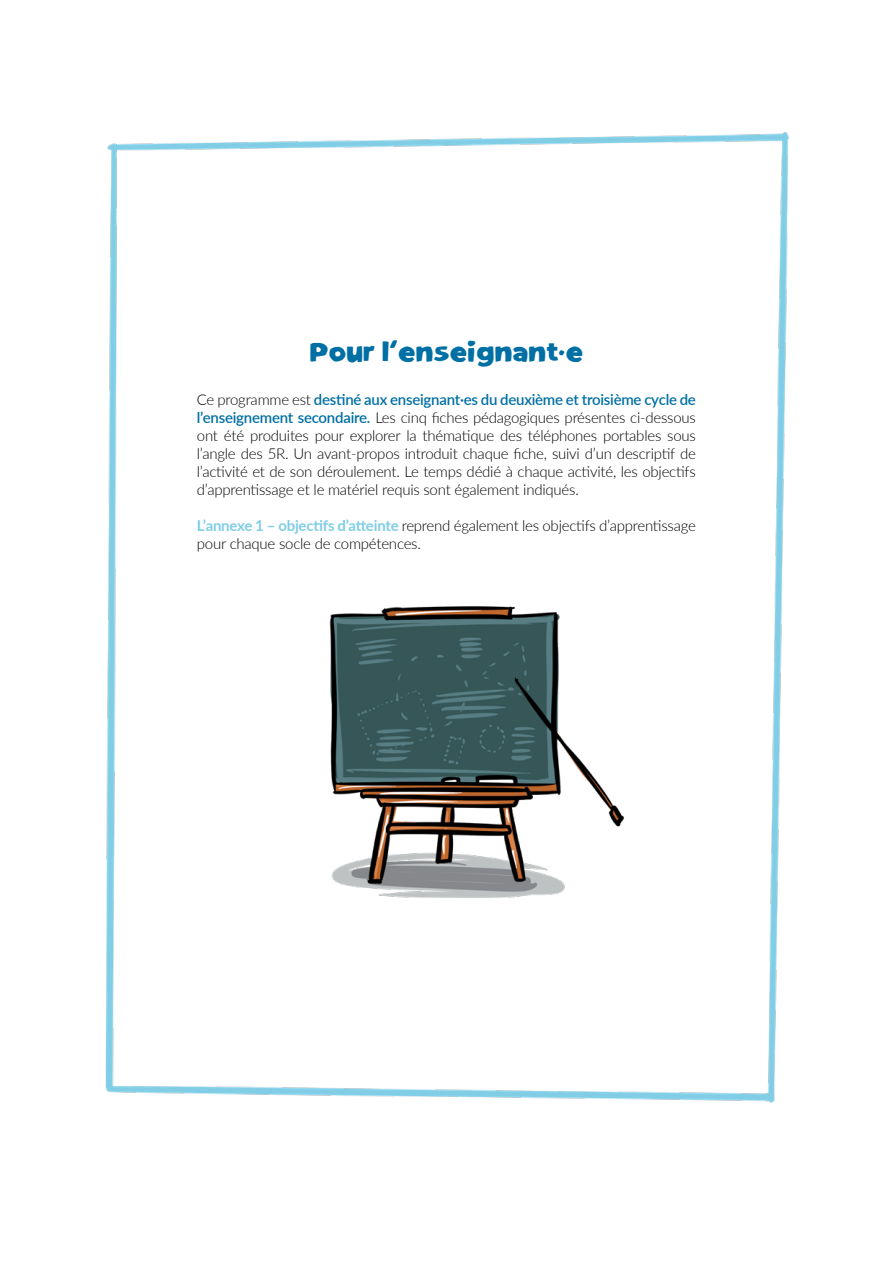
<style>
.page{position:relative;width:893px;height:1263px;background:#fff}
.page>*{position:absolute;margin:0;border:0;box-sizing:border-box;transform-origin:0 0}
.t1{font:700 28.5px "Montserrat handwriting";letter-spacing:-.02em;color:#006fa4}
.t2{font:700 21px "Montserrat handwriting";color:#006fa4}
.t3{font:300 15px/18px "Lato";letter-spacing:-.015em;color:#000;text-align:justify}
.s1{font-weight:600;color:#006fa4}
.s2{font-weight:700;color:#80cde6}
</style>
<div class="page">
<img style="left:105px;top:132px;width:685px;height:971px">
<img style="left:318px;top:583px;width:356px;height:327px">
<h1 class="t1" style="left:309px;top:337px;width:275px">Pour l’enseignant e</h1>
<p class="t3" style="left:197px;top:390px;width:501px">Ce programme est <span class="s1">destiné aux enseignant·es du deuxième et troisième cycle de l’enseignement secondaire.</span> Les cinq fiches pédagogiques présentes ci-dessous ont été produites pour explorer la thématique des téléphones portables sous l’angle des 5R. Un avant-propos introduit chaque fiche, suivi d’un descriptif de l’activité et de son déroulement. Le temps dédié à chaque activité, les objectifs d’apprentissage et le matériel requis sont également indiqués.</p>
<p class="t3" style="left:197px;top:516px;width:501px"><span class="s2">L’annexe 1 – objectifs d’atteinte</span> reprend également les objectifs d’apprentissage pour chaque socle de compétences.</p>
<h2 class="t2" style="left:559px;top:338px;width:8px">.</h2>
</div>
